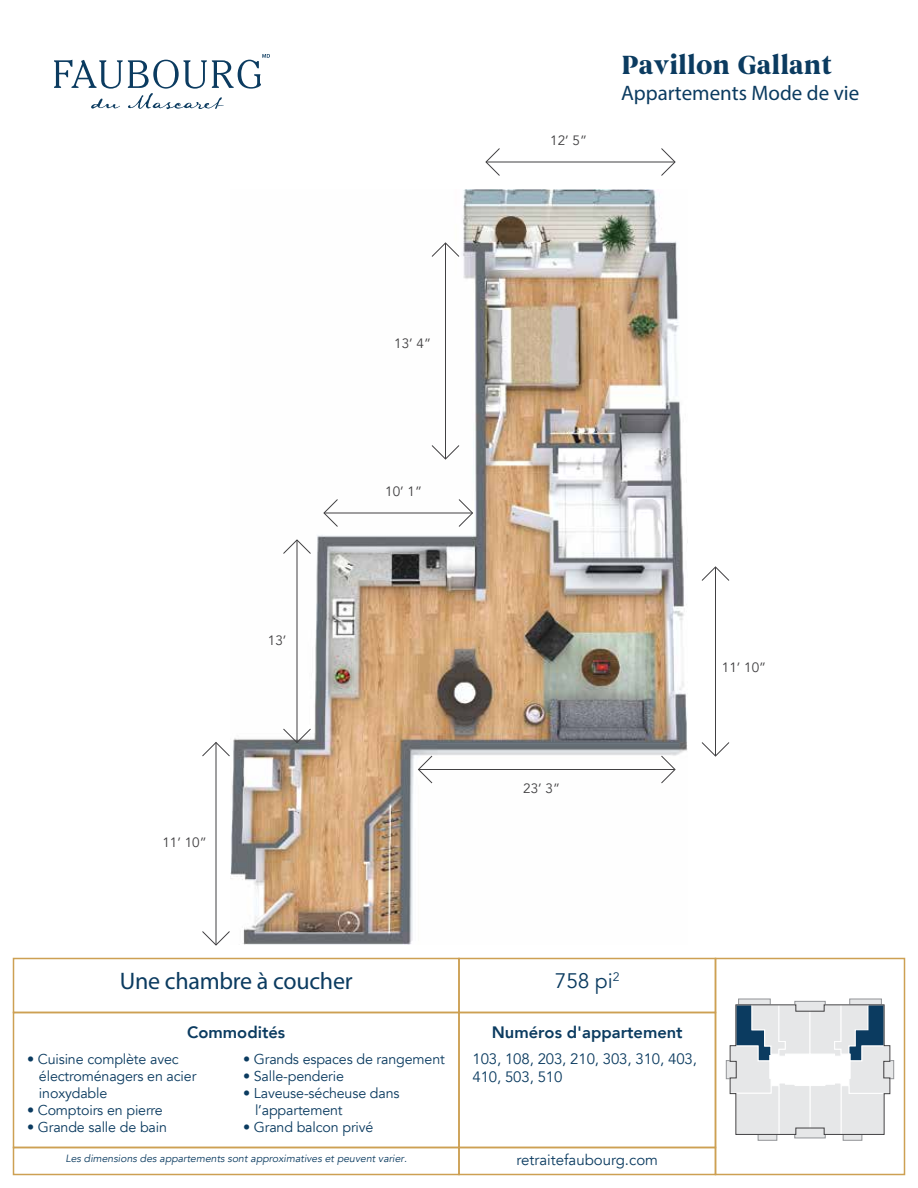
<style>
.page{position:relative;width:918px;height:1188px;background:#fff}
.page>*{position:absolute;margin:0;border:0;box-sizing:border-box;transform-origin:0 0}
.t1{font:700 27px "Begum";letter-spacing:-.005em;color:#0b3b60}
.t2{font:24px "Myriad Pro";letter-spacing:-.01em;color:#0b3b60}
.t3{font:21px "Myriad Pro";color:#0b3b60}
.t4{font:21px "Avenir";color:#0b3b60}
.t5{font:800 16.5px "Avenir";color:#0b3b60}
.t6{font:15px/18px "Avenir";letter-spacing:-.01em;color:#0b3b60}
.t7{font:14.25px/17.1px "Avenir";letter-spacing:-.01em;color:#0b3b60}
.t8{font:13.5px "Avenir";color:#414042}
.t9{font:italic 10.5px "Avenir";color:#0b3b60}
</style>
<div class="page">
<img style="left:230px;top:189px;width:458px;height:756px">
<hr style="left:324px;top:513px;width:148px;height:1px;background:#414042">
<svg style="left:458px;top:498px;width:16px;height:30px"></svg>
<svg style="left:323px;top:498px;width:16px;height:30px"></svg>
<hr style="left:715px;top:567px;width:1px;height:189px;background:#414042">
<svg style="left:701px;top:742px;width:29px;height:15px"></svg>
<svg style="left:701px;top:566px;width:29px;height:15px"></svg>
<hr style="left:445px;top:243px;width:1px;height:216px;background:#414042">
<svg style="left:431px;top:444px;width:29px;height:16px"></svg>
<svg style="left:431px;top:242px;width:29px;height:16px"></svg>
<hr style="left:486px;top:162px;width:189px;height:1px;background:#414042">
<svg style="left:485px;top:148px;width:16px;height:28px"></svg>
<svg style="left:660px;top:148px;width:16px;height:28px"></svg>
<hr style="left:297px;top:540px;width:1px;height:202px;background:#414042">
<svg style="left:282px;top:728px;width:30px;height:16px"></svg>
<svg style="left:282px;top:539px;width:30px;height:16px"></svg>
<hr style="left:216px;top:742px;width:1px;height:203px;background:#414042">
<svg style="left:202px;top:930px;width:29px;height:16px"></svg>
<svg style="left:202px;top:741px;width:29px;height:16px"></svg>
<hr style="left:418px;top:769px;width:257px;height:1px;background:#414042">
<svg style="left:660px;top:755px;width:16px;height:29px"></svg>
<svg style="left:417px;top:755px;width:16px;height:29px"></svg>
<svg style="left:738px;top:999px;width:33px;height:2px"></svg>
<div style="left:849px;top:999px;width:33px;height:6px;border:1px solid #939598"></div>
<svg style="left:843px;top:1139px;width:19px;height:2px"></svg>
<svg style="left:758px;top:1139px;width:19px;height:2px"></svg>
<svg style="left:726px;top:1001px;width:168px;height:138px"></svg>
<div style="left:13px;top:958px;width:447px;height:55px;border:2px solid #cda053"></div>
<div style="left:458px;top:958px;width:258px;height:55px;border:2px solid #cda053"></div>
<div style="left:13px;top:1012px;width:447px;height:136px;border:2px solid #cda053"></div>
<div style="left:13px;top:1147px;width:447px;height:28px;border:2px solid #cda053"></div>
<div style="left:458px;top:1147px;width:258px;height:28px;border:2px solid #cda053"></div>
<div style="left:715px;top:958px;width:190px;height:217px;border:2px solid #cda053"></div>
<svg style="left:54px;top:54px;width:216px;height:55px"></svg>
<p class="t8" style="left:268px;top:632px;width:20px">13’</p>
<p class="t8" style="left:162px;top:835px;width:46px">11’ 10”</p>
<p class="t8" style="left:394px;top:335px;width:38px">13’ 4”</p>
<p class="t8" style="left:385px;top:484px;width:38px">10’ 1”</p>
<p class="t8" style="left:550px;top:133px;width:38px">12’ 5”</p>
<h1 class="t1" style="left:621px;top:49px;width:213px">Pavillon Gallant</h1>
<h3 class="t3" style="left:621px;top:80px;width:240px">Appartements Mode de vie</h3>
<p class="t8" style="left:523px;top:781px;width:38px">23’ 3”</p>
<p class="t8" style="left:722px;top:659px;width:46px">11’ 10”</p>
<h2 class="t2" style="left:120px;top:966px;width:234px">Une chambre à coucher</h2>
<h3 class="t4" style="left:555px;top:968px;width:66px">758 pi<sup>2</sup></h3>
<p class="t5" style="left:187px;top:1020px;width:100px">Commodités</p>
<p class="t5" style="left:492px;top:1020px;width:192px">Numéros d'appartement</p>
<p class="t7" style="left:39px;top:1051px;width:159px;text-indent:-12px">• Cuisine complète avec électroménagers en acier inoxydable</p>
<p class="t7" style="left:27px;top:1102px;width:137px">• Comptoirs en pierre</p>
<p class="t7" style="left:27px;top:1119px;width:142px">• Grande salle de bain</p>
<p class="t7" style="left:243px;top:1051px;width:203px">• Grands espaces de rangement</p>
<p class="t7" style="left:243px;top:1068px;width:103px">• Salle-penderie</p>
<p class="t7" style="left:255px;top:1085px;width:146px;text-indent:-12px">• Laveuse-sécheuse dans l’appartement</p>
<p class="t7" style="left:243px;top:1119px;width:132px">• Grand balcon privé</p>
<p class="t6" style="left:472px;top:1050px;width:226px">103, 108, 203, 210, 303, 310, 403,<br>410, 503, 510</p>
<p class="t9" style="left:65px;top:1152px;width:343px">Les dimensions des appartements sont approximatives et peuvent varier.</p>
<p class="t6" style="left:516px;top:1151px;width:143px">retraitefaubourg.com</p>
</div>
